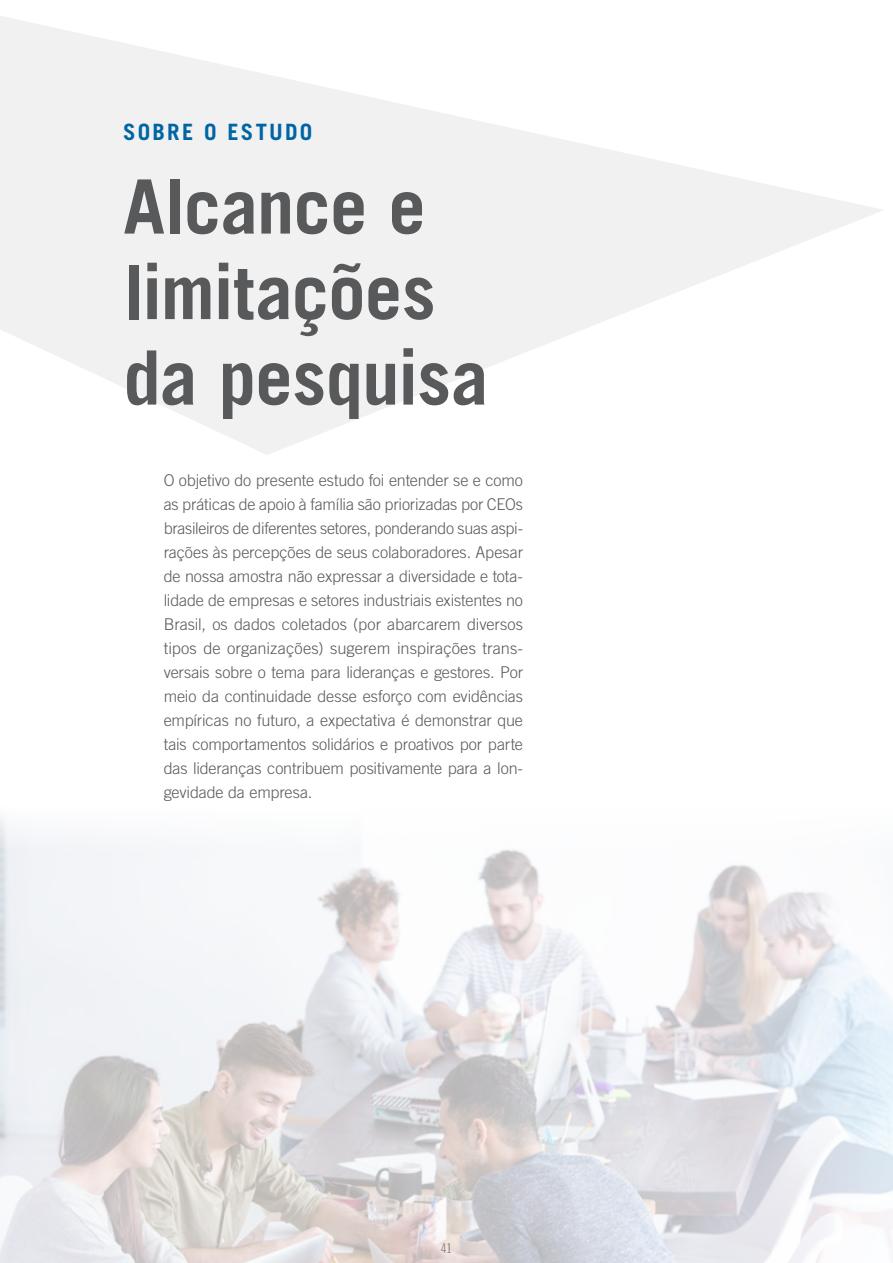
<style>
.page{position:relative;width:893px;height:1263px;background:#fff}
.page>*{position:absolute;margin:0;border:0;box-sizing:border-box;transform-origin:0 0}
.t1{font:700 75px/85.5px "Trade Gothic LT Std";letter-spacing:-.015em;color:#58595b}
.t2{font:700 22.5px "Trade Gothic LT Std";letter-spacing:.1em;color:#0065a4}
.t3{font:300 16.2px/24px "Trade Gothic LT Std";letter-spacing:-.01em;color:#58595b;text-align:justify}
.t4{font:13.5px "Trade Gothic LT Std Cn 18";color:#6d6e71}
</style>
<div class="page">
<svg style="left:0;top:16px;width:883px;height:439px;fill:#f1f1f2"></svg>
<img style="left:0;top:817px;width:893px;height:446px">
<h2 class="t2" style="left:123px;top:118px;width:190px">SOBRE O ESTUDO</h2>
<h1 class="t1" style="left:123px;top:163px;width:367px">Alcance e limitações da pesquisa</h1>
<p class="t3" style="left:164px;top:468px;width:361px">O objetivo do presente estudo foi entender se e como as práticas de apoio à família são priorizadas por CEOs brasileiros de diferentes setores, ponderando suas aspi&shy;rações às percepções de seus colaboradores. Apesar de nossa amostra não expressar a diversidade e tota&shy;lidade de empresas e setores industriais existentes no Brasil, os dados coletados (por abarcarem diversos tipos de organizações) sugerem inspirações trans&shy;versais sobre o tema para lideranças e gestores. Por meio da continuidade desse esforço com evidências empíricas no futuro, a expectativa é demonstrar que tais comportamentos solidários e proativos por parte das lideranças contribuem positivamente para a lon&shy;gevidade da empresa.</p>
<p class="t4" style="left:441px;top:1240px;width:13px">41</p>
</div>
